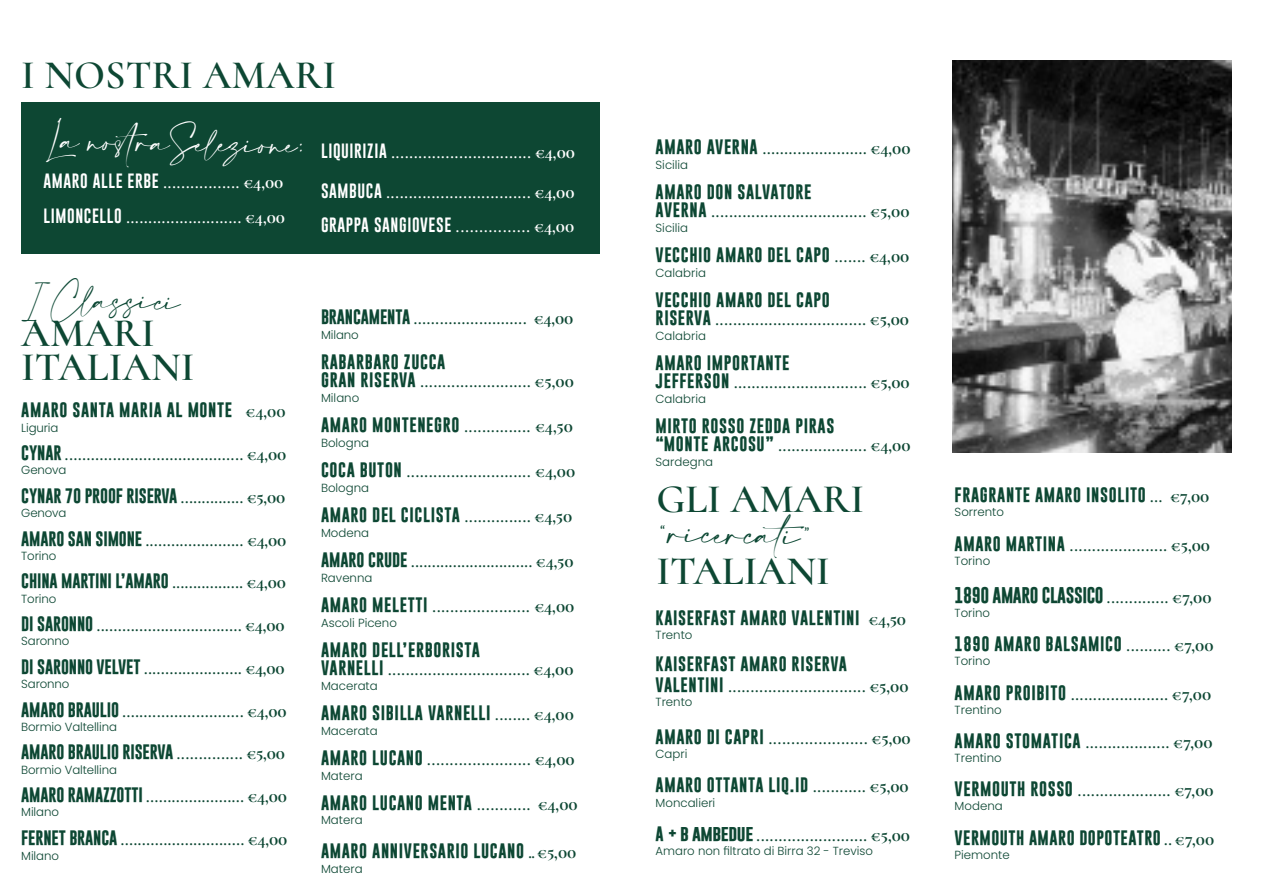
<style>
.page{position:relative;width:1263px;height:893px;background:#fff}
.page>*{position:absolute;margin:0;border:0;box-sizing:border-box;transform-origin:0 0}
.t1{font:600 40.5px "Cormorant Unicase";color:#0d4733}
.t2{font:25.5px "Amalfi Coast";color:#0c4834}
.t3{font:22.5px "Amalfi Coast";color:#fff}
.t4{font:22.5px "Amalfi Coast";color:#0c4834}
.t5{font:700 16.8px "Cormorant Unicase";color:#0d4733}
.t6{font:700 16.8px "Cormorant Unicase";color:#fff}
.t7{font:700 15.15px "Gobold";letter-spacing:.04em;color:#0d4733}
.t8{font:300 11.7px "Poppins";color:#0d4733}
.t9{font:300 11.7px "Poppins";color:#0e4733}
.s1{font-family:"Gobold";font-weight:400;font-size:15.15px}
.s2{font-family:"Cormorant Unicase";font-size:16.8px}
.s3{font-family:"Gobold";font-size:15.15px}
.s4{font-family:"Gobold";font-size:16.5px;color:#0e4733}
</style>
<div class="page">
<div style="left:21px;top:102px;width:579px;height:152px;background:#0d4733"></div>
<img style="left:952px;top:60px;width:279px;height:393px">
<p class="t1" style="left:21px;top:51px;width:317px">I NOSTRI AMARI</p>
<p class="t3" style="left:44px;top:128px;width:267px;rotate:1deg">La nost raSelezione:</p>
<p class="t6" style="left:44px;top:173px;width:241px"><span class="s1">AMARO ALLE ERBE</span> ................. €4,00</p>
<p class="t6" style="left:44px;top:207px;width:243px"><span class="s1">LIMONCELLO</span> .......................... €4,00</p>
<p class="t4" style="left:23px;top:286px;width:160px;rotate:1deg">I Classici</p>
<p class="t1" style="left:21px;top:308px;width:135px">AMARI</p>
<p class="t1" style="left:21px;top:342px;width:175px">ITALIANI</p>
<p class="t7" style="left:21px;top:400px;width:266px">AMARO SANTA MARIA AL MONTE <span class="s2">€4,00</span></p>
<p class="t8" style="left:21px;top:421px;width:39px">Liguria</p>
<p class="t5" style="left:21px;top:444px;width:266px"><span class="s3">CYNAR</span> ......................................... €4,00</p>
<p class="t8" style="left:21px;top:463px;width:47px">Genova</p>
<p class="t5" style="left:21px;top:487px;width:266px"><span class="s3">CYNAR 70 PROOF RISERVA</span> ............... €5,00</p>
<p class="t8" style="left:21px;top:506px;width:47px">Genova</p>
<p class="t5" style="left:21px;top:530px;width:267px"><span class="s3">AMARO SAN SIMONE</span> ....................... €4,00</p>
<p class="t8" style="left:21px;top:549px;width:37px">Torino</p>
<p class="t5" style="left:21px;top:573px;width:266px"><span class="s3">CHINA MARTINI L’AMARO</span> ................. €4,00</p>
<p class="t8" style="left:21px;top:592px;width:37px">Torino</p>
<p class="t5" style="left:21px;top:615px;width:265px"><span class="s3">DI SARONNO</span> .................................. €4,00</p>
<p class="t8" style="left:21px;top:634px;width:50px">Saronno</p>
<p class="t5" style="left:21px;top:658px;width:265px"><span class="s3">DI SARONNO VELVET</span> ....................... €4,00</p>
<p class="t8" style="left:21px;top:677px;width:50px">Saronno</p>
<p class="t5" style="left:21px;top:701px;width:267px"><span class="s3">AMARO BRAULIO</span> ............................ €4,00</p>
<p class="t8" style="left:21px;top:720px;width:97px">Bormio Valtellina</p>
<p class="t5" style="left:21px;top:744px;width:265px"><span class="s3">AMARO BRAULIO RISERVA</span> ............... €5,00</p>
<p class="t8" style="left:21px;top:763px;width:97px">Bormio Valtellina</p>
<p class="t5" style="left:21px;top:786px;width:267px"><span class="s3">AMARO RAMAZZOTTI</span> ....................... €4,00</p>
<p class="t8" style="left:21px;top:805px;width:39px">Milano</p>
<p class="t5" style="left:21px;top:829px;width:267px"><span class="s3">FERNET BRANCA</span> ............................. €4,00</p>
<p class="t8" style="left:21px;top:849px;width:39px">Milano</p>
<p class="t6" style="left:321px;top:142px;width:255px"><span class="s1">LIQUIRIZIA</span> ............................... €4,00</p>
<p class="t6" style="left:321px;top:182px;width:255px"><span class="s1">SAMBUCA</span> ................................ €4,00</p>
<p class="t6" style="left:321px;top:216px;width:255px"><span class="s1">GRAPPA SANGIOVESE</span> ................ €4,00</p>
<p class="t5" style="left:321px;top:308px;width:254px"><span class="s3">BRANCAMENTA</span> .......................... €4,00</p>
<p class="t8" style="left:321px;top:328px;width:39px">Milano</p>
<p class="t7" style="left:321px;top:352px;width:126px">RABARBARO ZUCCA</p>
<p class="t5" style="left:321px;top:371px;width:254px"><span class="s3">GRAN RISERVA</span> ......................... €5,00</p>
<p class="t8" style="left:321px;top:391px;width:40px">Milano</p>
<p class="t5" style="left:321px;top:416px;width:253px"><span class="s3">AMARO MONTENEGRO</span> ............... €4,50</p>
<p class="t8" style="left:321px;top:436px;width:50px">Bologna</p>
<p class="t5" style="left:321px;top:461px;width:256px"><span class="s3">COCA BUTON</span> ............................ €4,00</p>
<p class="t8" style="left:321px;top:481px;width:50px">Bologna</p>
<p class="t5" style="left:321px;top:506px;width:253px"><span class="s3">AMARO DEL CICLISTA</span> ............... €4,50</p>
<p class="t8" style="left:321px;top:526px;width:50px">Modena</p>
<p class="t5" style="left:321px;top:551px;width:254px"><span class="s3">AMARO CRUDE</span> ............................. €4,50</p>
<p class="t8" style="left:321px;top:571px;width:53px">Ravenna</p>
<p class="t5" style="left:321px;top:596px;width:255px"><span class="s3">AMARO MELETTI</span> ...................... €4,00</p>
<p class="t8" style="left:321px;top:616px;width:77px">Ascoli Piceno</p>
<p class="t7" style="left:321px;top:640px;width:160px">AMARO DELL’ERBORISTA</p>
<p class="t5" style="left:321px;top:659px;width:254px"><span class="s3">VARNELLI</span> ................................ €4,00</p>
<p class="t8" style="left:321px;top:679px;width:58px">Macerata</p>
<p class="t7" style="left:321px;top:703px;width:254px">AMARO SIBILLA VARNELLI <span class="s2">........ €4,00</span></p>
<p class="t8" style="left:321px;top:724px;width:58px">Macerata</p>
<p class="t5" style="left:321px;top:749px;width:255px"><span class="s3">AMARO LUCANO</span> ....................... €4,00</p>
<p class="t8" style="left:321px;top:769px;width:43px">Matera</p>
<p class="t5" style="left:321px;top:794px;width:258px"><span class="s3">AMARO LUCANO MENTA</span> ............ €4,00</p>
<p class="t8" style="left:321px;top:813px;width:43px">Matera</p>
<p class="t7" style="left:321px;top:841px;width:257px">AMARO ANNIVERSARIO LUCANO <span class="s2">.. €5,00</span></p>
<p class="t8" style="left:321px;top:862px;width:43px">Matera</p>
<p class="t5" style="left:656px;top:138px;width:256px"><span class="s3">AMARO AVERNA</span> ........................ €4,00</p>
<p class="t8" style="left:656px;top:158px;width:34px">Sicilia</p>
<p class="t7" style="left:656px;top:182px;width:157px">AMARO DON SALVATORE</p>
<p class="t5" style="left:656px;top:201px;width:255px"><span class="s3">AVERNA</span> ................................... €5,00</p>
<p class="t8" style="left:656px;top:221px;width:34px">Sicilia</p>
<p class="t7" style="left:656px;top:245px;width:255px">VECCHIO AMARO DEL CAPO <span class="s2">....... €4,00</span></p>
<p class="t8" style="left:656px;top:266px;width:52px">Calabria</p>
<p class="t7" style="left:656px;top:290px;width:176px">VECCHIO AMARO DEL CAPO</p>
<p class="t5" style="left:656px;top:309px;width:255px"><span class="s3">RISERVA</span> .................................. €5,00</p>
<p class="t8" style="left:656px;top:329px;width:52px">Calabria</p>
<p class="t7" style="left:656px;top:353px;width:135px">AMARO IMPORTANTE</p>
<p class="t5" style="left:656px;top:372px;width:256px"><span class="s3">JEFFERSON</span> .............................. €5,00</p>
<p class="t8" style="left:656px;top:392px;width:52px">Calabria</p>
<p class="t7" style="left:656px;top:416px;width:180px">MIRTO ROSSO ZEDDA PIRAS</p>
<p class="t5" style="left:656px;top:435px;width:256px"><span class="s3">“MONTE ARCOSU”</span> .................... €4,00</p>
<p class="t8" style="left:656px;top:455px;width:59px">Sardegna</p>
<p class="t1" style="left:656px;top:474px;width:209px">GLI AMARI</p>
<p class="t2" style="left:657px;top:519px;width:158px;rotate:1deg">“ricercati”</p>
<p class="t1" style="left:656px;top:546px;width:175px">ITALIANI</p>
<p class="t7" style="left:656px;top:608px;width:252px">KAISERFAST AMARO VALENTINI <span class="s2">€4,50</span></p>
<p class="t8" style="left:656px;top:628px;width:38px">Trento</p>
<p class="t7" style="left:656px;top:654px;width:193px">KAISERFAST AMARO RISERVA</p>
<p class="t5" style="left:656px;top:676px;width:255px"><span class="s3">VALENTINI</span> ............................... €5,00</p>
<p class="t8" style="left:656px;top:695px;width:38px">Trento</p>
<p class="t5" style="left:656px;top:728px;width:257px"><span class="s3">AMARO DI CAPRI</span> ...................... €5,00</p>
<p class="t8" style="left:656px;top:747px;width:33px">Capri</p>
<p class="t7" style="left:656px;top:775px;width:255px">AMARO OTTANTA LIQ.ID <span class="s2">............ €5,00</span></p>
<p class="t8" style="left:656px;top:796px;width:61px">Moncalieri</p>
<p class="t5" style="left:656px;top:825px;width:256px"><span class="s3">A</span> <span class="s4">+ b ambedue</span> ......................... €5,00</p>
<p class="t9" style="left:656px;top:844px;width:219px">Amaro non filtrato di Birra 32 - Treviso</p>
<p class="t7" style="left:955px;top:485px;width:256px">FRAGRANTE AMARO INSOLITO <span class="s2">... €7,00</span></p>
<p class="t8" style="left:955px;top:505px;width:51px">Sorrento</p>
<p class="t5" style="left:955px;top:535px;width:257px"><span class="s3">AMARO MARTINA</span> ...................... €5,00</p>
<p class="t8" style="left:955px;top:554px;width:37px">Torino</p>
<p class="t5" style="left:955px;top:587px;width:258px"><span class="s4">1890 AMARO CLASSICO</span> .............. €7,00</p>
<p class="t9" style="left:955px;top:606px;width:37px">Torino</p>
<p class="t7" style="left:955px;top:634px;width:260px">1890 AMARO BALSAMICO <span class="s2">.......... €7,00</span></p>
<p class="t8" style="left:955px;top:654px;width:37px">Torino</p>
<p class="t5" style="left:955px;top:684px;width:258px"><span class="s3">AMARO PROIBITO</span> ...................... €7,00</p>
<p class="t8" style="left:955px;top:703px;width:49px">Trentino</p>
<p class="t5" style="left:955px;top:732px;width:259px"><span class="s3">AMARO STOMATICA</span> ................... €7,00</p>
<p class="t8" style="left:955px;top:751px;width:49px">Trentino</p>
<p class="t5" style="left:955px;top:781px;width:261px"><span class="s3">VERMOUTH ROSSO</span> ..................... €7,00</p>
<p class="t8" style="left:955px;top:800px;width:50px">Modena</p>
<p class="t7" style="left:955px;top:828px;width:261px">VERMOUTH AMARO DOPOTEATRO <span class="s2">.. €7,00</span></p>
<p class="t8" style="left:955px;top:848px;width:57px">Piemonte</p>
</div>
